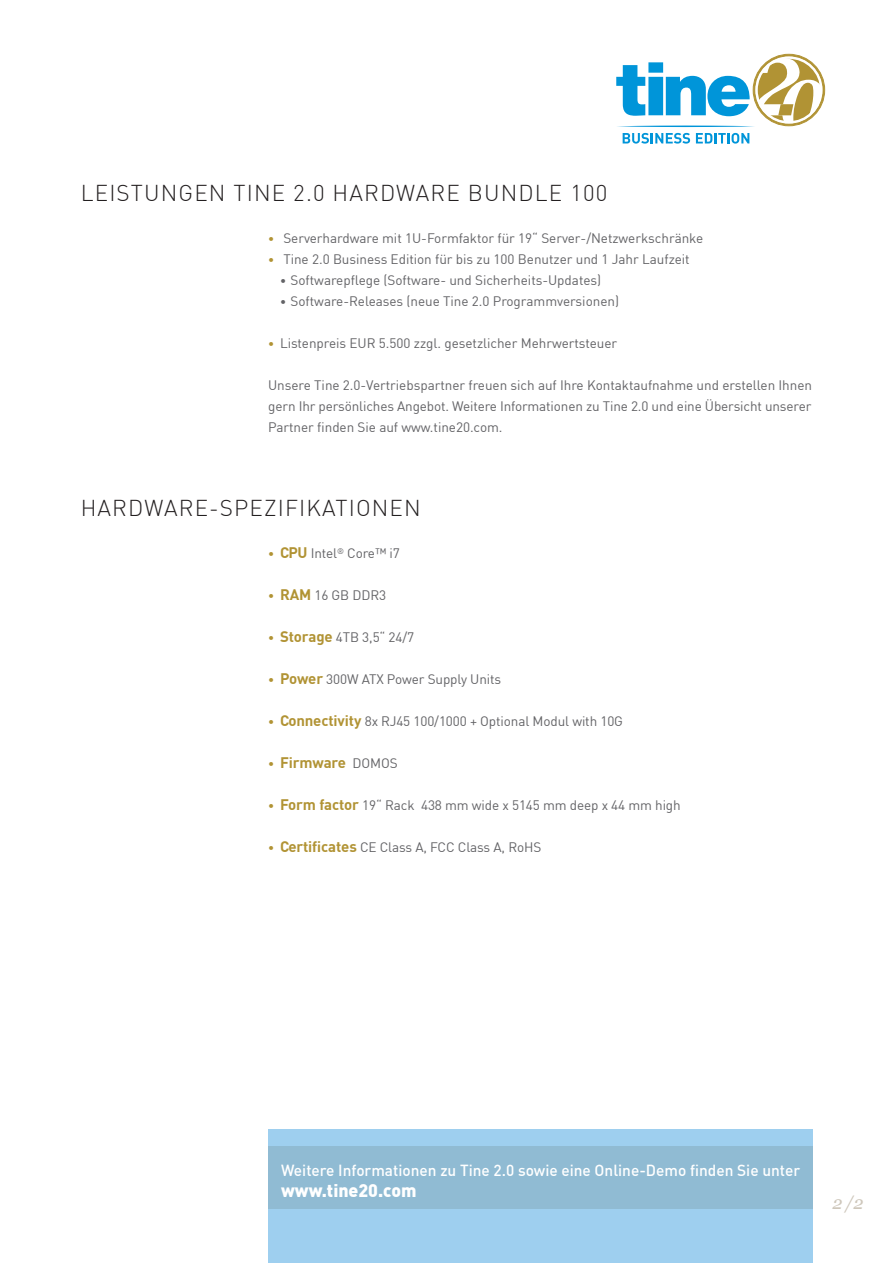
<style>
.page{position:relative;width:893px;height:1263px;background:#fff}
.page>*{position:absolute;margin:0;border:0;box-sizing:border-box;transform-origin:0 0}
.t1{font:300 22.5px "DIN";letter-spacing:.05em;color:#231f20}
.t2{font:900 18px "DIN";color:#fff}
.t3{font:italic 18px "Georgia";color:#cec7bb}
.t4{font:500 15.75px "DIN";color:#fff}
.t5{font:700 15px "DIN";letter-spacing:-.01em;color:#b19334}
.t6{font:13.5px/21px "DIN";letter-spacing:-.005em;color:#636366;text-align:justify}
.s1{font-family:"DIN Medium Alternate";font-size:12px;color:#b19334}
.s2{font-family:"DIN Medium Alternate";font-size:12px}
.s3{font-weight:700;font-size:15px;color:#b19334}
.s4{font-family:"DIN Medium Alternate";font-weight:400;font-size:12px}
.s5{font-weight:400;font-size:13.5px;color:#636366}
</style>
<div class="page">
<svg style="left:616px;top:54px;width:209px;height:90px"></svg>
<div style="left:268px;top:1129px;width:544px;height:134px;background:#9ecfef"></div>
<div style="left:268px;top:1146px;width:544px;height:63px;background:#90bbd3"></div>
<h1 class="t1" style="left:81px;top:179px;width:528px">LEISTUNGEN TINE 2.0 HARDWARE BUNDLE 100</h1>
<p class="t6" style="left:268px;top:227px;width:437px"><span class="s1">•</span> Serverhardware mit 1U-Formfaktor für 19“ Server-/Netzwerkschränke</p>
<p class="t6" style="left:268px;top:248px;width:423px"><span class="s1">•</span> Tine 2.0 Business Edition für bis zu 100 Benutzer und 1 Jahr Laufzeit</p>
<p class="t6" style="left:280px;top:269px;width:323px"><span class="s2">•</span> Softwarepflege (Software- und Sicherheits-Updates)</p>
<p class="t6" style="left:280px;top:290px;width:340px"><span class="s2">•</span> Software-Releases (neue Tine 2.0 Programmversionen)</p>
<p class="t6" style="left:268px;top:332px;width:351px"><span class="s1">•</span> Listenpreis EUR 5.500 zzgl. gesetzlicher Mehrwertsteuer</p>
<p class="t6" style="left:268px;top:374px;width:545px">Unsere Tine 2.0-Vertriebspartner freuen sich auf Ihre Kontaktaufnahme und erstellen Ihnen gern Ihr persönliches Angebot. Weitere Informationen zu Tine 2.0 und eine Übersicht unserer Partner finden Sie auf www.tine20.com.</p>
<h1 class="t1" style="left:81px;top:494px;width:342px">HARDWARE-SPEZIFIKATIONEN</h1>
<p class="t6" style="left:268px;top:542px;width:133px"><span class="s1">•</span> <span class="s3">CPU</span> Intel<sup>®</sup> Core™ i7</p>
<p class="t6" style="left:268px;top:584px;width:120px"><span class="s1">•</span> <span class="s3">RAM</span> 16 GB DDR3</p>
<p class="t6" style="left:268px;top:626px;width:148px"><span class="s1">•</span> <span class="s3">Storage</span> 4TB 3,5“ 24/7</p>
<p class="t6" style="left:268px;top:668px;width:235px"><span class="s1">•</span> <span class="s3">Power</span> 300W ATX Power Supply Units</p>
<p class="t6" style="left:268px;top:710px;width:356px"><span class="s1">•</span> <span class="s3">Connectivity</span> 8x RJ45 100/1000 + Optional Modul with 10G</p>
<p class="t5" style="left:268px;top:753px;width:131px"><span class="s4">•</span> Firmware <span class="s5">DOMOS</span></p>
<p class="t6" style="left:268px;top:794px;width:414px"><span class="s1">•</span> <span class="s3">Form factor</span> 19“ Rack 438 mm wide x 5145 mm deep x 44 mm high</p>
<p class="t6" style="left:268px;top:836px;width:275px"><span class="s1">•</span> <span class="s3">Certificates</span> CE Class A, FCC Class A, RoHS</p>
<p class="t4" style="left:281px;top:1160px;width:521px">Weitere Informationen zu Tine 2.0 sowie eine Online-Demo finden Sie unter</p>
<h2 class="t2" style="left:281px;top:1178px;width:137px">www.tine20.com</h2>
<h2 class="t3" style="left:832px;top:1190px;width:33px">2/2</h2>
</div>
